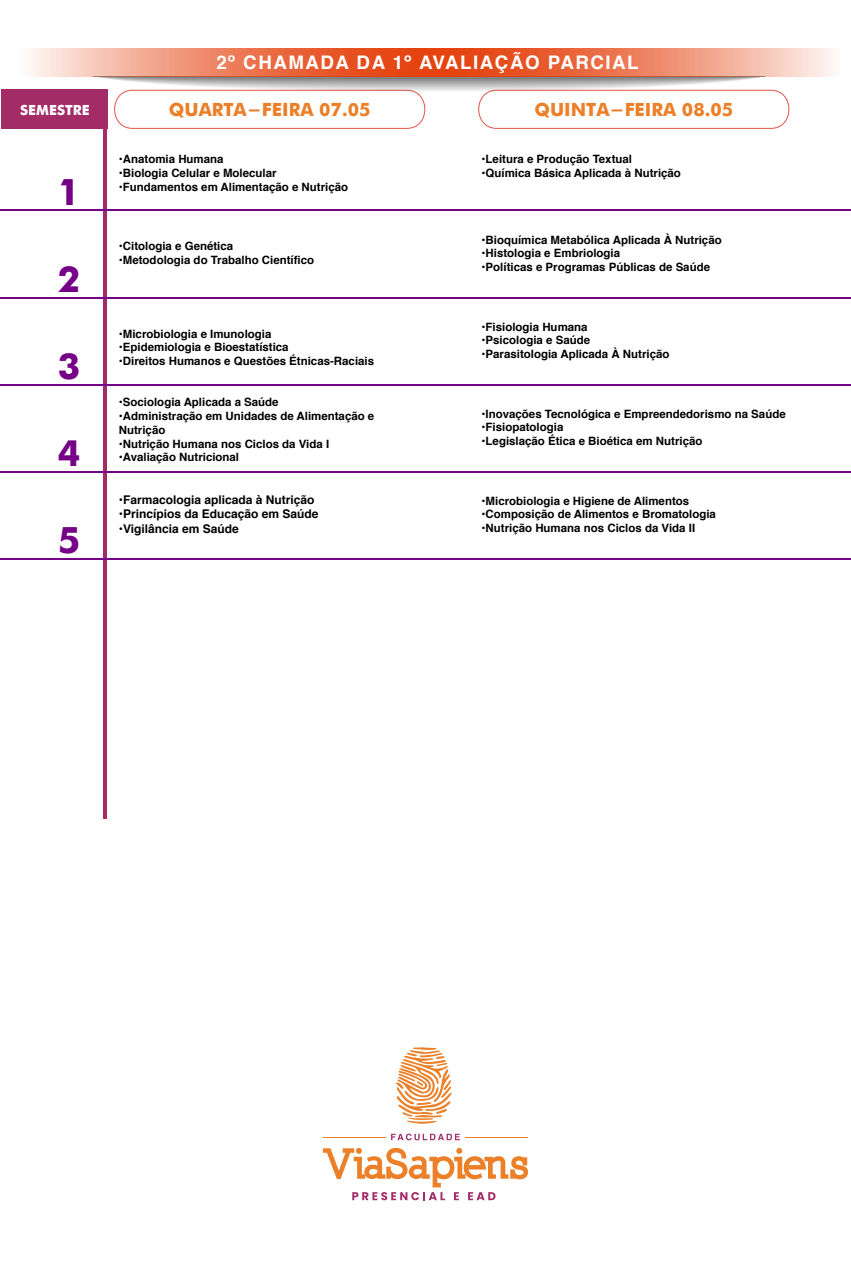
<style>
.page{position:relative;width:851px;height:1276px;background:#fff}
.page>*{position:absolute;margin:0;border:0;box-sizing:border-box;transform-origin:0 0}
.t1{font:700 36px "Futura";color:#750087}
.t2{font:700 18.6px "Helvetica";letter-spacing:.08em;color:#fff}
.t3{font:700 18.3px "Futura";color:#eb8029}
.t4{font:700 14.1px "Futura";color:#fff}
.t5{font:700 12px "Helvetica";color:#000}
.t6{font:700 11.4px/13.8px "Helvetica";color:#000}
</style>
<div class="page">
<div style="left:1px;top:89px;width:106px;height:40px;background:#a32c67"></div>
<hr style="left:104px;top:91px;width:3px;height:467px;background:#a32c67">
<hr style="left:104px;top:559px;width:3px;height:260px;background:#a32c67">
<svg style="left:92px;top:76px;width:702px;height:54px"></svg>
<svg style="left:30px;top:49px;width:804px;height:27px;background:#ee8767"></svg>
<hr style="left:0;top:210px;width:850px;height:1px;background:#750087">
<hr style="left:0;top:297px;width:850px;height:1px;background:#750087">
<hr style="left:0;top:384px;width:850px;height:1px;background:#750087">
<hr style="left:0;top:471px;width:850px;height:1px;background:#750087">
<hr style="left:0;top:558px;width:850px;height:1px;background:#750087">
<svg style="left:396px;top:1047px;width:55px;height:77px"></svg>
<hr style="left:465px;top:1136px;width:62px;height:1px;background:#eb8029">
<hr style="left:323px;top:1136px;width:62px;height:1px;background:#eb8029">
<svg style="left:391px;top:1133px;width:69px;height:7px"></svg>
<svg style="left:323px;top:1148px;width:205px;height:52px"></svg>
<h2 class="t2" style="left:216px;top:48px;width:424px">2º CHAMADA DA 1º AVALIAÇÃO PARCIAL</h2>
<p class="t4" style="left:20px;top:99px;width:71px">SEMESTRE</p>
<h3 class="t3" style="left:169px;top:96px;width:203px">QUARTA-FEIRA 07.05</h3>
<h3 class="t3" style="left:534px;top:96px;width:200px">QUINTA-FEIRA 08.05</h3>
<h1 class="t1" style="left:58px;top:165px;width:24px">1</h1>
<h1 class="t1" style="left:58px;top:252px;width:24px">2</h1>
<h1 class="t1" style="left:58px;top:339px;width:24px">3</h1>
<h1 class="t1" style="left:58px;top:426px;width:24px">4</h1>
<h1 class="t1" style="left:58px;top:513px;width:24px">5</h1>
<p class="t6" style="left:119px;top:153px;width:106px">•Anatomia Humana</p>
<p class="t6" style="left:119px;top:166px;width:159px">•Biologia Celular e Molecular</p>
<p class="t6" style="left:119px;top:180px;width:231px">•Fundamentos em Alimentação e Nutrição</p>
<p class="t6" style="left:119px;top:240px;width:116px">•Citologia e Genética</p>
<p class="t6" style="left:119px;top:253px;width:197px">•Metodologia do Trabalho Científico</p>
<p class="t6" style="left:119px;top:327px;width:154px">•Microbiologia e Imunologia</p>
<p class="t6" style="left:119px;top:340px;width:171px">•Epidemiologia e Bioestatística</p>
<p class="t6" style="left:119px;top:354px;width:257px">•Direitos Humanos e Questões Étnicas-Raciais</p>
<p class="t6" style="left:119px;top:395px;width:161px">•Sociologia Aplicada a Saúde</p>
<p class="t6" style="left:119px;top:409px;width:257px">•Administração em Unidades de Alimentação e<br>Nutrição</p>
<p class="t6" style="left:119px;top:437px;width:212px">•Nutrição Humana nos Ciclos da Vida I</p>
<p class="t6" style="left:119px;top:451px;width:122px">•Avaliação Nutricional</p>
<p class="t5" style="left:119px;top:490px;width:197px">•Farmacologia aplicada à Nutrição</p>
<p class="t5" style="left:119px;top:504px;width:201px">•Princípios da Educação em Saúde</p>
<p class="t5" style="left:119px;top:519px;width:122px">•Vigilância em Saúde</p>
<p class="t6" style="left:481px;top:153px;width:152px">•Leitura e Produção Textual</p>
<p class="t6" style="left:481px;top:166px;width:201px">•Química Básica Aplicada à Nutrição</p>
<p class="t6" style="left:481px;top:233px;width:241px">•Bioquímica Metabólica Aplicada À Nutrição</p>
<p class="t6" style="left:481px;top:247px;width:140px">•Histologia e Embriologia</p>
<p class="t6" style="left:481px;top:260px;width:230px">•Políticas e Programas Públicas de Saúde</p>
<p class="t6" style="left:481px;top:320px;width:107px">•Fisiologia Humana</p>
<p class="t6" style="left:481px;top:334px;width:110px">•Psicologia e Saúde</p>
<p class="t6" style="left:481px;top:347px;width:189px">•Parasitologia Aplicada À Nutrição</p>
<p class="t6" style="left:481px;top:407px;width:305px">•Inovações Tecnológica e Empreendedorismo na Saúde</p>
<p class="t6" style="left:481px;top:421px;width:83px">•Fisiopatologia</p>
<p class="t6" style="left:481px;top:434px;width:222px">•Legislação Ética e Bioética em Nutrição</p>
<p class="t6" style="left:481px;top:494px;width:209px">•Microbiologia e Higiene de Alimentos</p>
<p class="t6" style="left:481px;top:508px;width:236px">•Composição de Alimentos e Bromatologia</p>
<p class="t6" style="left:481px;top:521px;width:215px">•Nutrição Humana nos Ciclos da Vida II</p>
</div>
